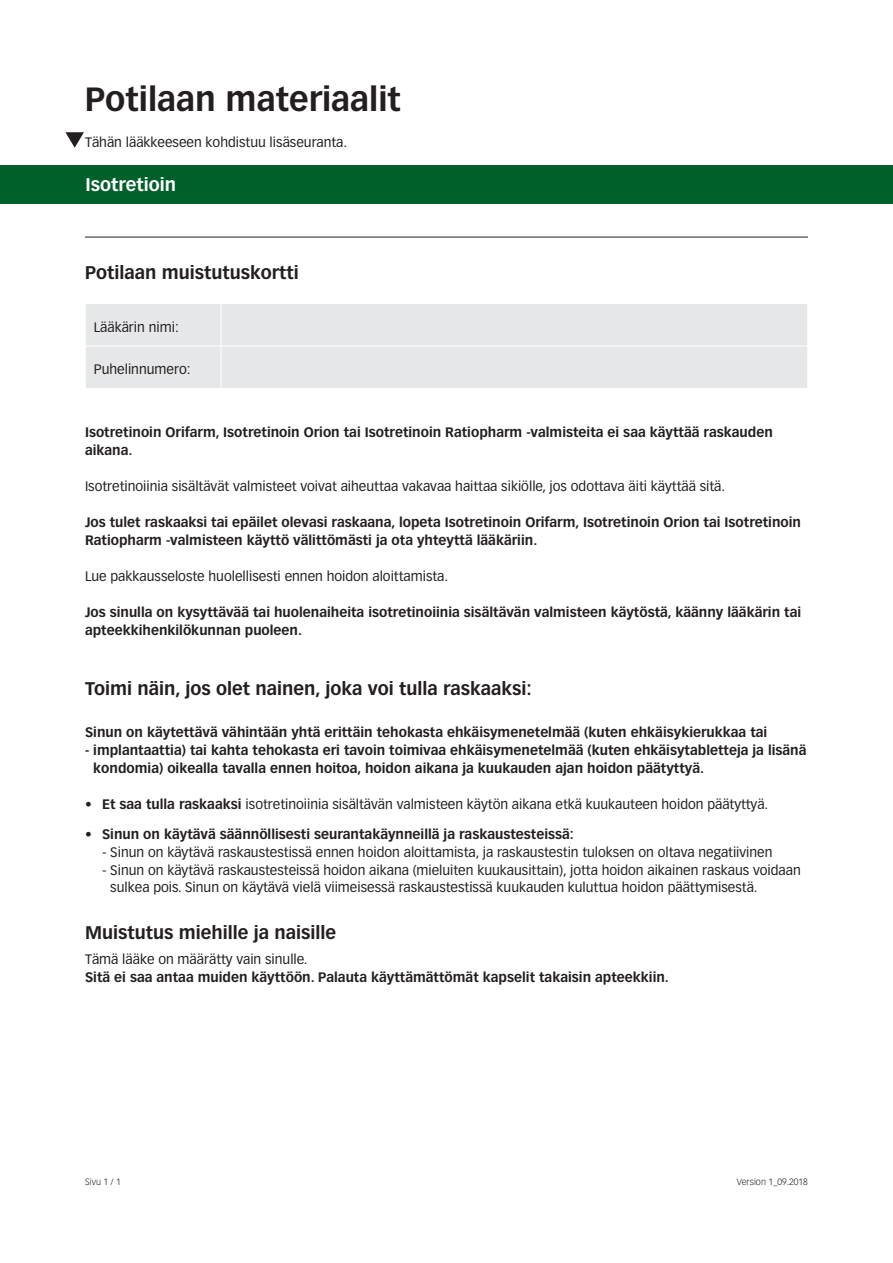
<style>
.page{position:relative;width:893px;height:1263px;background:#fff}
.page>*{position:absolute;margin:0;border:0;box-sizing:border-box;transform-origin:0 0}
.t1{font:700 33px "Vectora LH";color:#231f20}
.t2{font:700 18px "Vectora LH";color:#231f20}
.t3{font:700 18px "Vectora LH";color:#fff}
.t4{font:700 13.5px/18px "Vectora LH";color:#231f20}
.t5{font:13.5px/18px "Vectora LH";color:#231f20}
.t6{font:300 9px "Vectora LH";color:#231f20}
.s1{font-weight:700}
</style>
<div class="page">
<hr style="left:85px;top:237px;width:723px;height:1px;background:#231f20">
<div style="left:86px;top:304px;width:721px;height:84px;background:#e6e7e9"></div>
<hr style="left:85px;top:346px;width:136px;height:1px;background:#fff">
<hr style="left:221px;top:304px;width:1px;height:42px;background:#fff">
<hr style="left:221px;top:346px;width:587px;height:1px;background:#fff">
<hr style="left:221px;top:346px;width:1px;height:42px;background:#fff">
<div style="left:1px;top:166px;width:892px;height:38px;background:#00602a"></div>
<svg style="left:65px;top:132px;width:19px;height:16px"></svg>
<h1 class="t1" style="left:85px;top:79px;width:317px">Potilaan materiaalit</h1>
<p class="t5" style="left:85px;top:134px;width:264px">Tähän lääkkeeseen kohdistuu lisäseuranta.</p>
<h2 class="t3" style="left:85px;top:174px;width:92px">Isotretioin</h2>
<h2 class="t2" style="left:85px;top:262px;width:215px">Potilaan muistutuskortti</h2>
<p class="t5" style="left:94px;top:318px;width:87px">Lääkärin nimi:</p>
<p class="t5" style="left:94px;top:361px;width:98px">Puhelinnumero:</p>
<p class="t4" style="left:85px;top:423px;width:689px">Isotretinoin Orifarm, Isotretinoin Orion tai Isotretinoin Ratiopharm -valmisteita ei saa käyttää raskauden aikana.</p>
<p class="t5" style="left:85px;top:477px;width:642px">Isotretinoiinia sisältävät valmisteet voivat aiheuttaa vakavaa haittaa sikiölle, jos odottava äiti käyttää sitä.</p>
<p class="t4" style="left:85px;top:513px;width:717px">Jos tulet raskaaksi tai epäilet olevasi raskaana, lopeta Isotretinoin Orifarm, Isotretinoin Orion tai Isotretinoin<br>Ratiopharm -valmisteen käyttö välittömästi ja ota yhteyttä lääkäriin.</p>
<p class="t5" style="left:85px;top:567px;width:365px">Lue pakkausseloste huolellisesti ennen hoidon aloittamista.</p>
<p class="t4" style="left:85px;top:603px;width:718px">Jos sinulla on kysyttävää tai huolenaiheita isotretinoiinia sisältävän valmisteen käytöstä, käänny lääkärin tai apteekkihenkilökunnan puoleen.</p>
<h2 class="t2" style="left:85px;top:677px;width:448px">Toimi näin, jos olet nainen, joka voi tulla raskaaksi:</h2>
<p class="t4" style="left:85px;top:723px;width:684px">Sinun on käytettävä vähintään yhtä erittäin tehokasta ehkäisymenetelmää (kuten ehkäisykierukkaa tai</p>
<p class="t4" style="left:93px;top:741px;width:715px;text-indent:-8px">- implantaattia) tai kahta tehokasta eri tavoin toimivaa ehkäisymenetelmää (kuten ehkäisytabletteja ja lisänä kondomia) oikealla tavalla ennen hoitoa, hoidon aikana ja kuukauden ajan hoidon päätyttyä.</p>
<p class="t5" style="left:85px;top:795px;width:685px"><span class="s1">• Et saa tulla raskaaksi</span> isotretinoiinia sisältävän valmisteen käytön aikana etkä kuukauteen hoidon päätyttyä.</p>
<p class="t4" style="left:85px;top:825px;width:490px">• Sinun on käytävä säännöllisesti seurantakäynneillä ja raskaustesteissä:</p>
<p class="t5" style="left:102px;top:843px;width:672px">- Sinun on käytävä raskaustestissä ennen hoidon aloittamista, ja raskaustestin tuloksen on oltava negatiivinen</p>
<p class="t5" style="left:110px;top:861px;width:692px;text-indent:-8px">- Sinun on käytävä raskaustesteissä hoidon aikana (mieluiten kuukausittain), jotta hoidon aikainen raskaus voidaan sulkea pois. Sinun on käytävä vielä viimeisessä raskaustestissä kuukauden kuluttua hoidon päättymisestä.</p>
<h2 class="t2" style="left:85px;top:921px;width:252px">Muistutus miehille ja naisille</h2>
<p class="t5" style="left:85px;top:950px;width:224px">Tämä lääke on määrätty vain sinulle.</p>
<p class="t4" style="left:85px;top:968px;width:585px">Sitä ei saa antaa muiden käyttöön. Palauta käyttämättömät kapselit takaisin apteekkiin.</p>
<p class="t6" style="left:85px;top:1176px;width:37px">Sivu 1 / 1</p>
<p class="t6" style="left:737px;top:1176px;width:72px">Version 1_09.2018</p>
</div>
